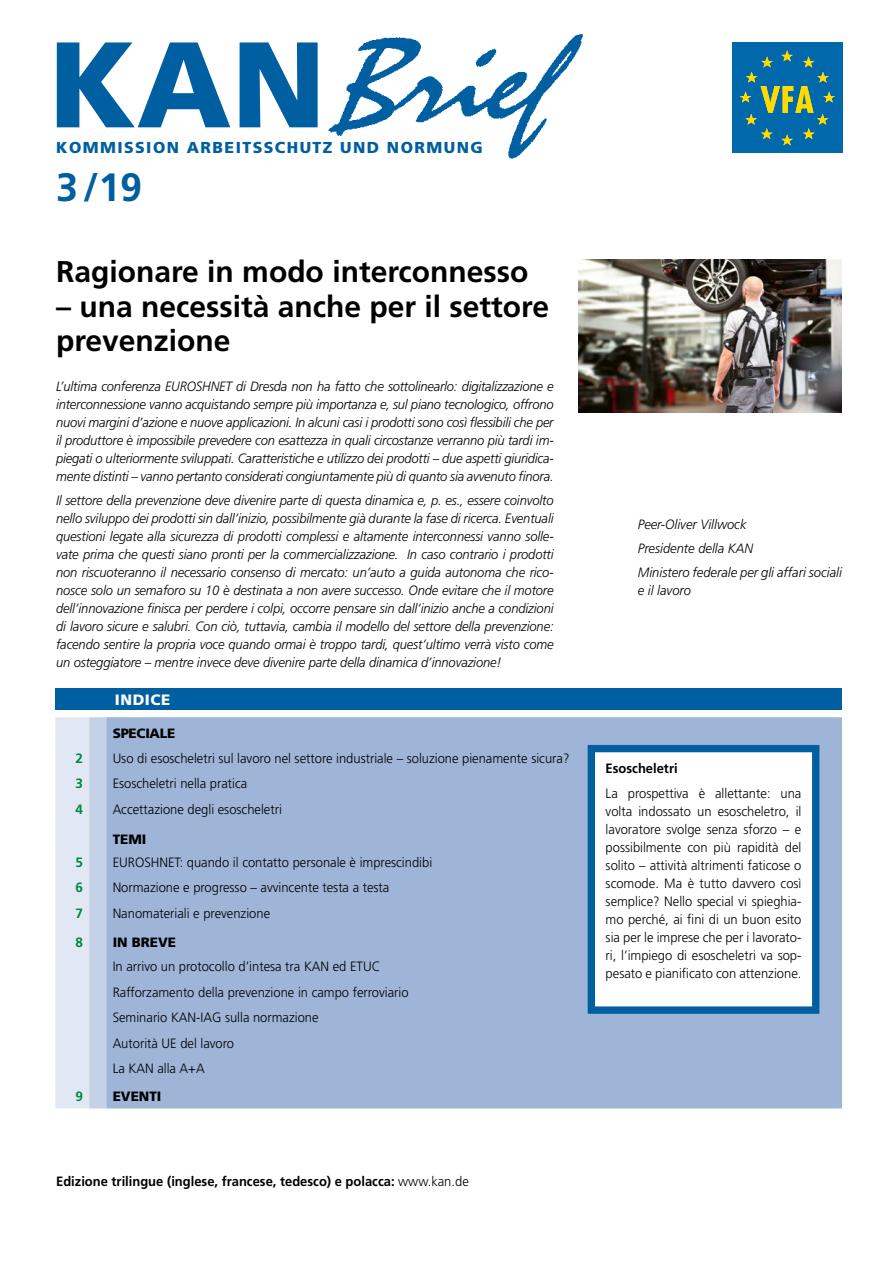
<style>
.page{position:relative;width:893px;height:1263px;background:#fff}
.page>*{position:absolute;margin:0;border:0;box-sizing:border-box;transform-origin:0 0}
.t1{font:900 121.65px "Frutiger";color:#005fa0}
.t2{font:700 39.45px "Frutiger";color:#005fa0}
.t3{font:700 30px/34.5px "Frutiger LT Std";color:#000}
.t4{font:900 15.9px "Frutiger";letter-spacing:.09em;color:#005fa0}
.t5{font:900 15px "Frutiger";letter-spacing:.04em;color:#fff}
.t6{font:italic 300 13.5px/18px "Frutiger LT Std";letter-spacing:-.01em;color:#000;text-align:justify;scale:.96 1}
.t7{font:300 13.5px/18px "Frutiger LT Std";color:#000;text-align:justify;scale:.96 1}
.t8{font:700 13.5px "Frutiger";color:#000;scale:.96 1}
.t9{font:900 13.5px "Frutiger LT Std";color:#000}
.t10{font:900 13.5px "Frutiger";letter-spacing:-.02em;color:#000}
.t11{font:700 13.5px "Frutiger LT Std";color:#008745}
.t12{font:700 13.5px "Frutiger";color:#008745}
.s1{font-family:"Frutiger LT Std";font-weight:300}
</style>
<div class="page">
<div style="left:732px;top:43px;width:111px;height:110px;background:#0068ab"></div>
<svg style="left:740px;top:50px;width:95px;height:95px"></svg>
<img style="left:328px;top:34px;width:255px;height:125px">
<svg style="left:55px;top:717px;width:51px;height:391px;background:#d7e0ef"></svg>
<div style="left:106px;top:717px;width:736px;height:391px;background:#9eb5d7"></div>
<div style="left:55px;top:689px;width:787px;height:21px;background:#005fa0"></div>
<div style="left:591px;top:749px;width:225px;height:261px;background:#fff"></div>
<div style="left:588px;top:745px;width:231px;height:269px;border:7px solid #005fa0"></div>
<img style="left:578px;top:259px;width:264px;height:153px">
<p class="t1" style="left:49px;top:11px;width:278px">KAN</p>
<p class="t4" style="left:56px;top:137px;width:428px">KOMMISSION ARBEITSSCHUTZ UND NORMUNG</p>
<p class="t2" style="left:56px;top:164px;width:88px">3 /19</p>
<h2 class="t3" style="left:56px;top:255px;width:474px">Ragionare in modo interconnesso</h2>
<h2 class="t3" style="left:56px;top:289px;width:494px">– una necessità anche per il settore prevenzione</h2>
<p class="t6" style="left:56px;top:377px;width:520px">L’ultima conferenza EUROSHNET di Dresda non ha fatto che sottolinearlo: digitalizzazione e interconnessione vanno acquistando sempre più importanza e, sul piano tecnologico, offrono nuovi margini d’azione e nuove applicazioni. In alcuni casi i prodotti sono così flessibili che per il produttore è impossibile prevedere con esattezza in quali circostanze verranno più tardi im&shy;piegati o ulteriormente sviluppati. Caratteristiche e utilizzo dei prodotti – due aspetti giuridica&shy;mente distinti – vanno pertanto considerati congiuntamente più di quanto sia avvenuto finora.</p>
<p class="t6" style="left:56px;top:491px;width:520px">Il settore della prevenzione deve divenire parte di questa dinamica e, p. es., essere coinvolto nello sviluppo dei prodotti sin dall’inizio, possibilmente già durante la fase di ricerca. Eventuali questioni legate alla sicurezza di prodotti complessi e altamente interconnessi vanno solle&shy;vate prima che questi siano pronti per la commercializzazione. In caso contrario i prodotti non riscuoteranno il necessario consenso di mercato: un’auto a guida autonoma che rico&shy;nosce solo un semaforo su 10 è destinata a non avere successo. Onde evitare che il motore dell’innovazione finisca per perdere i colpi, occorre pensare sin dall‘inizio anche a condizioni di lavoro sicure e salubri. Con ciò, tuttavia, cambia il modello del settore della prevenzione: facendo sentire la propria voce quando ormai è troppo tardi, quest’ultimo verrà visto come un osteggiatore – mentre invece deve divenire parte della dinamica d’innovazione!</p>
<h2 class="t5" style="left:115px;top:691px;width:57px">INDICE</h2>
<h3 class="t10" style="left:113px;top:725px;width:64px">SPECIALE</h3>
<p class="t11" style="left:75px;top:750px;width:9px">2</p>
<p class="t7" style="left:113px;top:749px;width:477px">Uso di esoscheletri sul lavoro nel settore industriale – soluzione pienamente sicura?</p>
<p class="t11" style="left:75px;top:776px;width:9px">3</p>
<p class="t7" style="left:113px;top:775px;width:142px">Esoscheletri nella pratica</p>
<p class="t12" style="left:75px;top:801px;width:9px">4</p>
<p class="t7" style="left:113px;top:800px;width:178px">Accettazione degli esoscheletri</p>
<h3 class="t9" style="left:113px;top:831px;width:35px">TEMI</h3>
<p class="t11" style="left:75px;top:854px;width:9px">5</p>
<p class="t7" style="left:113px;top:853px;width:334px">EUROSHNET: quando il contatto personale è imprescindibi</p>
<p class="t11" style="left:75px;top:880px;width:9px">6</p>
<p class="t7" style="left:113px;top:879px;width:290px">Normazione e progresso – avvincente testa a testa</p>
<p class="t11" style="left:75px;top:905px;width:9px">7</p>
<p class="t7" style="left:113px;top:904px;width:166px">Nanomateriali e prevenzione</p>
<h3 class="t11" style="left:75px;top:934px;width:9px">8</h3>
<h3 class="t9" style="left:113px;top:934px;width:65px">IN BREVE</h3>
<p class="t7" style="left:113px;top:958px;width:280px">In arrivo un protocollo d’intesa tra KAN ed ETUC</p>
<p class="t7" style="left:113px;top:983px;width:310px">Rafforzamento della prevenzione in campo ferroviario</p>
<p class="t7" style="left:113px;top:1009px;width:216px">Seminario KAN-IAG sulla normazione</p>
<p class="t7" style="left:113px;top:1034px;width:128px">Autorità UE del lavoro</p>
<p class="t7" style="left:113px;top:1060px;width:97px">La KAN alla A+A</p>
<h3 class="t11" style="left:75px;top:1088px;width:9px">9</h3>
<h3 class="t9" style="left:113px;top:1088px;width:50px">EVENTI</h3>
<p class="t8" style="left:56px;top:1174px;width:431px">Edizione trilingue (inglese, francese, tedesco) e polacca: <span class="s1">www.kan.de</span></p>
<p class="t6" style="left:638px;top:515px;width:115px">Peer-Oliver Villwock</p>
<p class="t6" style="left:638px;top:539px;width:122px">Presidente della KAN</p>
<p class="t6" style="left:638px;top:564px;width:214px">Ministero federale per gli affari sociali e il lavoro</p>
<h3 class="t8" style="left:606px;top:761px;width:77px">Esoscheletri</h3>
<p class="t7" style="left:606px;top:784px;width:205px">La prospettiva è allettante: una volta indossato un esoscheletro, il lavoratore svolge senza sforzo – e possibilmente con più rapidità del solito – attività altrimenti faticose o scomode. Ma è tutto davvero così semplice? Nello special vi spieghia&shy;mo perché, ai fini di un buon esito sia per le imprese che per i lavorato&shy;ri, l’impiego di esoscheletri va sop&shy;pesato e pianificato con attenzione.</p>
</div>
